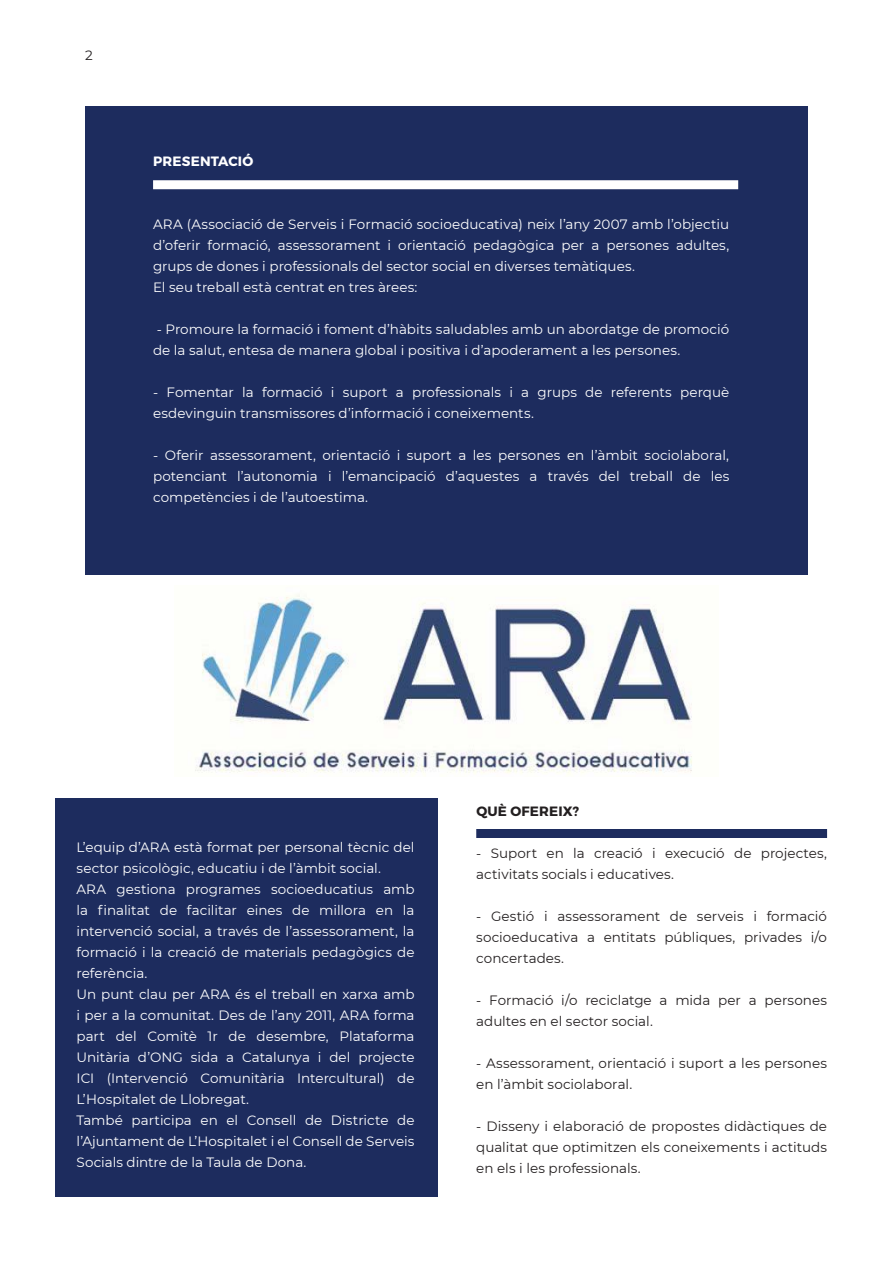
<style>
.page{position:relative;width:893px;height:1263px;background:#fff}
.page>*{position:absolute;margin:0;border:0;box-sizing:border-box;transform-origin:0 0}
.Box1_BodyText_White{font:13.5px/21px "Montserrat";color:#fff;text-align:justify}
.Box2_BodyText_Black{font:13.5px/21px "Montserrat";color:#fff;text-align:justify}
.Box2_BodyText_Black-2{font:13.5px/21px "Montserrat";letter-spacing:.005em;color:#231f20}
.Box1_Title{font:700 13.5px "Montserrat";letter-spacing:.015em;color:#fff}
.Box2_Title{font:700 13.5px "Montserrat";letter-spacing:.02em;color:#231f20}
</style>
<div class="page">
<div style="left:55px;top:799px;width:383px;height:398px;background:#1d2c5e"></div>
<div style="left:85px;top:106px;width:723px;height:469px;background:#1d2c5e"></div>
<img style="left:195px;top:594px;width:497px;height:181px">
<div style="left:476px;top:829px;width:351px;height:9px;background:#1d2c5e"></div>
<div style="left:153px;top:180px;width:585px;height:9px;background:#fff"></div>
<p class="Box2_BodyText_Black-2" style="left:85px;top:44px;width:9px">2</p>
<p class="Box1_Title" style="left:153px;top:152px;width:102px">PRESENTACIÓ</p>
<p class="Box1_BodyText_White" style="left:153px;top:213px;width:578px">ARA (Associació de Serveis i Formació socioeducativa) neix l’any 2007 amb l’objectiu d’oferir formació, assessorament i orientació pedagògica per a persones adultes, grups de dones i professionals del sector social en diverses temàtiques.</p>
<p class="Box1_BodyText_White" style="left:153px;top:276px;width:266px">El seu treball està centrat en tres àrees:</p>
<p class="Box1_BodyText_White" style="left:153px;top:318px;width:578px">- Promoure la formació i foment d’hàbits saludables amb un abordatge de promoció de la salut, entesa de manera global i positiva i d’apoderament a les persones.</p>
<p class="Box1_BodyText_White" style="left:153px;top:381px;width:578px">- Fomentar la formació i suport a professionals i a grups de referents perquè esdevinguin transmissores d’informació i coneixements.</p>
<p class="Box1_BodyText_White" style="left:153px;top:444px;width:578px">- Oferir assessorament, orientació i suport a les persones en l’àmbit sociolaboral, potenciant l’autonomia i l’emancipació d’aquestes a través del treball de les competències i de l’autoestima.</p>
<p class="Box2_BodyText_Black" style="left:77px;top:836px;width:340px">L’equip d’ARA està format per personal tècnic del sector psicològic, educatiu i de l’àmbit social.</p>
<p class="Box2_BodyText_Black" style="left:77px;top:878px;width:340px">ARA gestiona programes socioeducatius amb la finalitat de facilitar eines de millora en la intervenció social, a través de l’assessorament, la formació i la creació de materials pedagògics de referència.</p>
<p class="Box2_BodyText_Black" style="left:77px;top:983px;width:340px">Un punt clau per ARA és el treball en xarxa amb i per a la comunitat. Des de l’any 2011, ARA forma part del Comitè 1r de desembre, Plataforma Unitària d’ONG sida a Catalunya i del projecte ICI (Intervenció Comunitària Intercultural) de L’Hospitalet de Llobregat.</p>
<p class="Box2_BodyText_Black" style="left:77px;top:1109px;width:340px">També participa en el Consell de Districte de l’Ajuntament de L’Hospitalet i el Consell de Serveis Socials dintre de la Taula de Dona.</p>
<p class="Box2_Title" style="left:476px;top:803px;width:104px">QUÈ OFEREIX?</p>
<p class="Box2_BodyText_Black-2" style="left:476px;top:842px;width:352px">- Suport en la creació i execució de projectes, activitats socials i educatives.</p>
<p class="Box2_BodyText_Black-2" style="left:476px;top:905px;width:352px;text-align:justify">- Gestió i assessorament de serveis i formació socioeducativa a entitats públiques, privades i/o concertades.</p>
<p class="Box2_BodyText_Black-2" style="left:476px;top:989px;width:352px">- Formació i/o reciclatge a mida per a persones adultes en el sector social.</p>
<p class="Box2_BodyText_Black-2" style="left:476px;top:1052px;width:352px">- Assessorament, orientació i suport a les persones en l’àmbit sociolaboral.</p>
<p class="Box2_BodyText_Black-2" style="left:476px;top:1115px;width:352px;text-align:justify">- Disseny i elaboració de propostes didàctiques de qualitat que optimitzen els coneixements i actituds en els i les professionals.</p>
</div>
